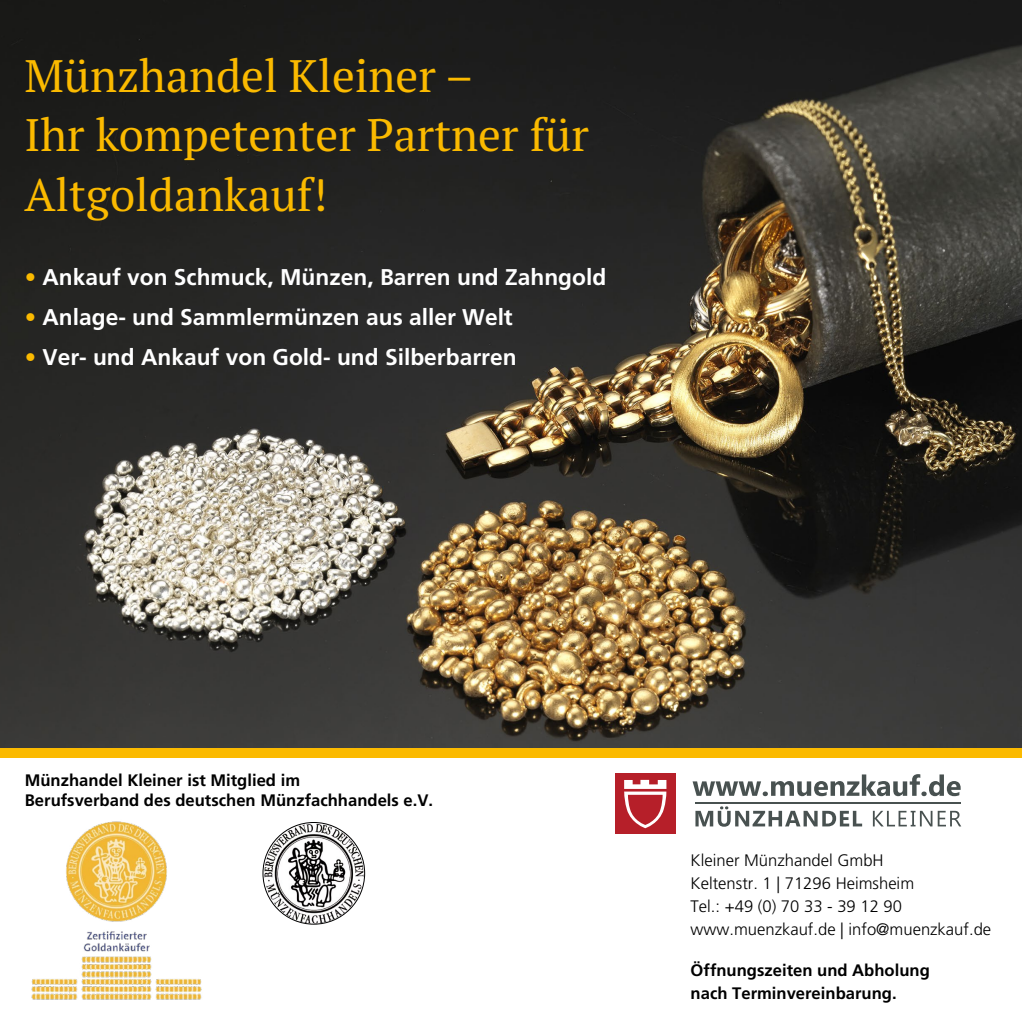
<style>
.page{position:relative;width:1022px;height:1022px;background:#fff}
.page>*{position:absolute;margin:0;border:0;box-sizing:border-box;transform-origin:0 0}
.t1{font:45.5px "PT Serif";color:#fbba00}
.t2{font:700 22.75px "Frutiger LT";color:#fff}
.t3{font:700 16.62px/22.8px "Frutiger LT";color:#000}
.t4{font:300 16.62px "Frutiger LT";color:#000}
.s1{color:#fbba00}
</style>
<div class="page">
<img style="left:0;top:0;width:1022px;height:748px">
<div style="left:0;top:748px;width:1022px;height:10px;background:#fbba00"></div>
<div style="left:615px;top:774px;width:60px;height:60px;background:#b61f29"></div>
<svg style="left:624px;top:780px;width:42px;height:48px"></svg>
<svg style="left:695px;top:806px;width:266px;height:21px"></svg>
<svg style="left:693px;top:774px;width:268px;height:22px"></svg>
<hr style="left:695px;top:802px;width:266px;height:1px;background:#485150">
<img style="left:31px;top:821px;width:171px;height:179px">
<img style="left:263px;top:823px;width:101px;height:101px;border-radius:50px">
<p class="t1" style="left:24px;top:46px;width:451px">Münzhandel Kleiner –</p>
<p class="t1" style="left:24px;top:106px;width:566px">Ihr kompetenter Partner für</p>
<p class="t1" style="left:24px;top:165px;width:304px">Altgoldankauf!</p>
<p class="t2" style="left:25px;top:264px;width:583px"><span class="s1">•</span> Ankauf von Schmuck, Münzen, Barren und Zahngold</p>
<p class="t2" style="left:25px;top:304px;width:489px"><span class="s1">•</span> Anlage- und Sammlermünzen aus aller Welt</p>
<p class="t2" style="left:25px;top:344px;width:493px"><span class="s1">•</span> Ver- und Ankauf von Gold- und Silberbarren</p>
<p class="t3" style="left:25px;top:769px;width:277px">Münzhandel Kleiner ist Mitglied im</p>
<p class="t3" style="left:25px;top:789px;width:410px">Berufsverband des deutschen Münzfachhandels e.V.</p>
<p class="t4" style="left:691px;top:851px;width:195px">Kleiner Münzhandel GmbH</p>
<p class="t4" style="left:691px;top:874px;width:225px">Keltenstr. 1 | 71296 Heimsheim</p>
<p class="t4" style="left:691px;top:897px;width:213px">Tel.: +49 (0) 70 33 - 39 12 90</p>
<p class="t4" style="left:691px;top:919px;width:302px">www.muenzkauf.de | info@muenzkauf.de</p>
<p class="t3" style="left:691px;top:959px;width:241px">Öffnungszeiten und Abholung nach Terminvereinbarung.</p>
</div>
